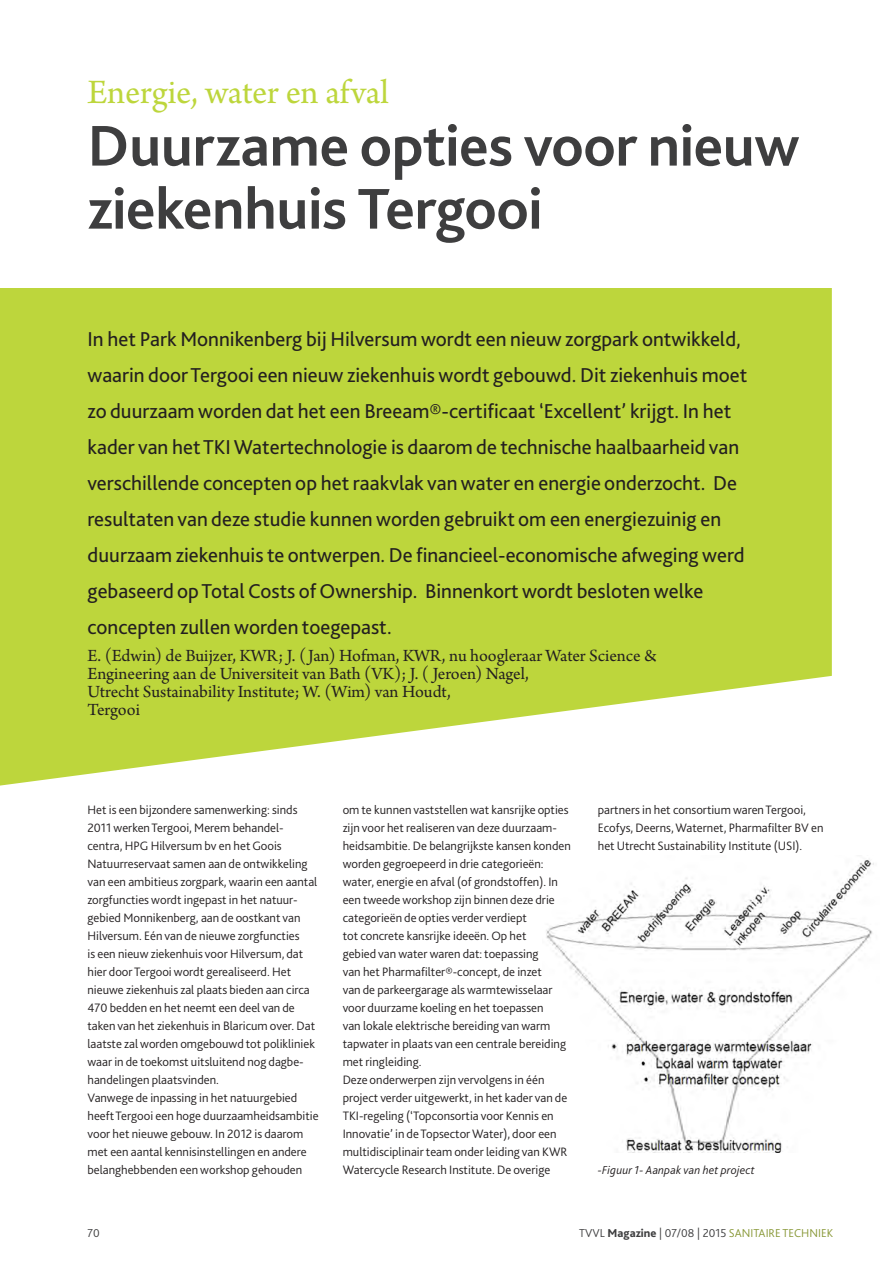
<style>
.page{position:relative;width:895px;height:1261px;background:#fff}
.page>*{position:absolute;margin:0;border:0;box-sizing:border-box;transform-origin:0 0}
.Kop{font:700 60px/63px "Bliss 2";letter-spacing:-.005em;color:#3e3e3f}
.chapeau{font:36px "Arno Pro";letter-spacing:-.005em;color:#bdd63c}
.Intro{font:21px/36px "Bliss 2";color:#231f20}
.Bijschrift_persoonsn{font:18px/18px "Arno Pro";letter-spacing:-.005em;color:#231f20}
.Bodytekst{font:300 12.75px/18px "Bliss 2";color:#231f20}
.t1{font:300 12px "Bliss 2";color:#879735}
.Bijschrift_foto_s_fi{font:italic 300 12px "Bliss 2";letter-spacing:.01em;color:#231f20}
.t2{font:300 12px "Bliss 2";color:#3e3e3f}
.s1{color:#3e3e3f}
.s2{font-weight:800;color:#3e3e3f}
</style>
<div class="page">
<img style="left:546px;top:860px;width:328px;height:292px">
<svg style="left:0;top:288px;width:832px;height:498px;background:#c4da51"></svg>
<p class="chapeau" style="left:87px;top:71px;width:303px">Energie, water en afval</p>
<p class="Kop" style="left:87px;top:113px;width:713px">Duurzame opties voor nieuw ziekenhuis Tergooi</p>
<p class="Intro" style="left:87px;top:320px;width:661px">In het Park Monnikenberg bij Hilversum wordt een nieuw zorgpark ontwikkeld, waarin door Tergooi een nieuw ziekenhuis wordt gebouwd. Dit ziekenhuis moet zo duurzaam worden dat het een Breeam®-certificaat ‘Excellent’ krijgt. In het kader van het TKI Watertechnologie is daarom de technische haalbaarheid van verschillende concepten op het raakvlak van water en energie onderzocht. De resultaten van deze studie kunnen worden gebruikt om een energiezuinig en duurzaam ziekenhuis te ontwerpen. De financieel-economische afweging werd gebaseerd op Total Costs of Ownership. Binnenkort wordt besloten welke concepten zullen worden toegepast.</p>
<p class="Bijschrift_persoonsn" style="left:87px;top:647px;width:571px">E. (Edwin) de Buijzer, KWR; J. ( Jan) Hofman, KWR, nu hoogleraar Water Science &amp; Engineering aan de Universiteit van Bath (VK); J. ( Jeroen) Nagel,<br>Utrecht Sustainability Institute; W. (Wim) van Houdt,<br>Tergooi</p>
<p class="Bodytekst" style="left:87px;top:800px;width:231px">Het is een bijzondere samenwerking: sinds 2011 werken Tergooi, Merem behandel&shy;centra, HPG Hilversum bv en het Goois Natuurreservaat samen aan de ontwikkeling van een ambitieus zorgpark, waarin een aantal zorgfuncties wordt ingepast in het natuur&shy;gebied Monnikenberg, aan de oostkant van Hilversum. Eén van de nieuwe zorgfuncties<br>is een nieuw ziekenhuis voor Hilversum, dat hier door Tergooi wordt gerealiseerd. Het nieuwe ziekenhuis zal plaats bieden aan circa 470 bedden en het neemt een deel van de taken van het ziekenhuis in Blaricum over. Dat laatste zal worden omgebouwd tot polikliniek waar in de toekomst uitsluitend nog dagbe&shy;handelingen plaatsvinden.</p>
<p class="Bodytekst" style="left:87px;top:1088px;width:233px">Vanwege de inpassing in het natuurgebied heeft Tergooi een hoge duurzaamheidsambitie voor het nieuwe gebouw. In 2012 is daarom met een aantal kennisinstellingen en andere belanghebbenden een workshop gehouden</p>
<p class="Bodytekst" style="left:343px;top:800px;width:230px">om te kunnen vaststellen wat kansrijke opties zijn voor het realiseren van deze duurzaam&shy;heidsambitie. De belangrijkste kansen konden worden gegroepeerd in drie categorieën: water, energie en afval (of grondstoffen). In een tweede workshop zijn binnen deze drie categorieën de opties verder verdiept<br>tot concrete kansrijke ideeën. Op het<br>gebied van water waren dat: toepassing<br>van het Pharmafilter®-concept, de inzet<br>van de parkeergarage als warmtewisselaar voor duurzame koeling en het toepassen<br>van lokale elektrische bereiding van warm tapwater in plaats van een centrale bereiding met ringleiding.</p>
<p class="Bodytekst" style="left:343px;top:1070px;width:226px">Deze onderwerpen zijn vervolgens in één project verder uitgewerkt, in het kader van de TKI-regeling (‘Topconsortia voor Kennis en Innovatie’ in de Topsector Water), door een multidisciplinair team onder leiding van KWR Watercycle Research Institute. De overige</p>
<p class="Bodytekst" style="left:598px;top:800px;width:227px">partners in het consortium waren Tergooi,<br>Ecofys, Deerns, Waternet, Pharmafilter BV en het Utrecht Sustainability Institute (USI).</p>
<p class="Bijschrift_foto_s_fi" style="left:598px;top:1162px;width:158px">-Figuur 1- Aanpak van het project</p>
<p class="t2" style="left:87px;top:1225px;width:14px">70</p>
<p class="t1" style="left:579px;top:1225px;width:255px"><span class="s1">TVVL</span> <span class="s2">Magazine</span> <span class="s1">| 07/08 | 2015</span> SANITAIRE TECHNIEK</p>
</div>
